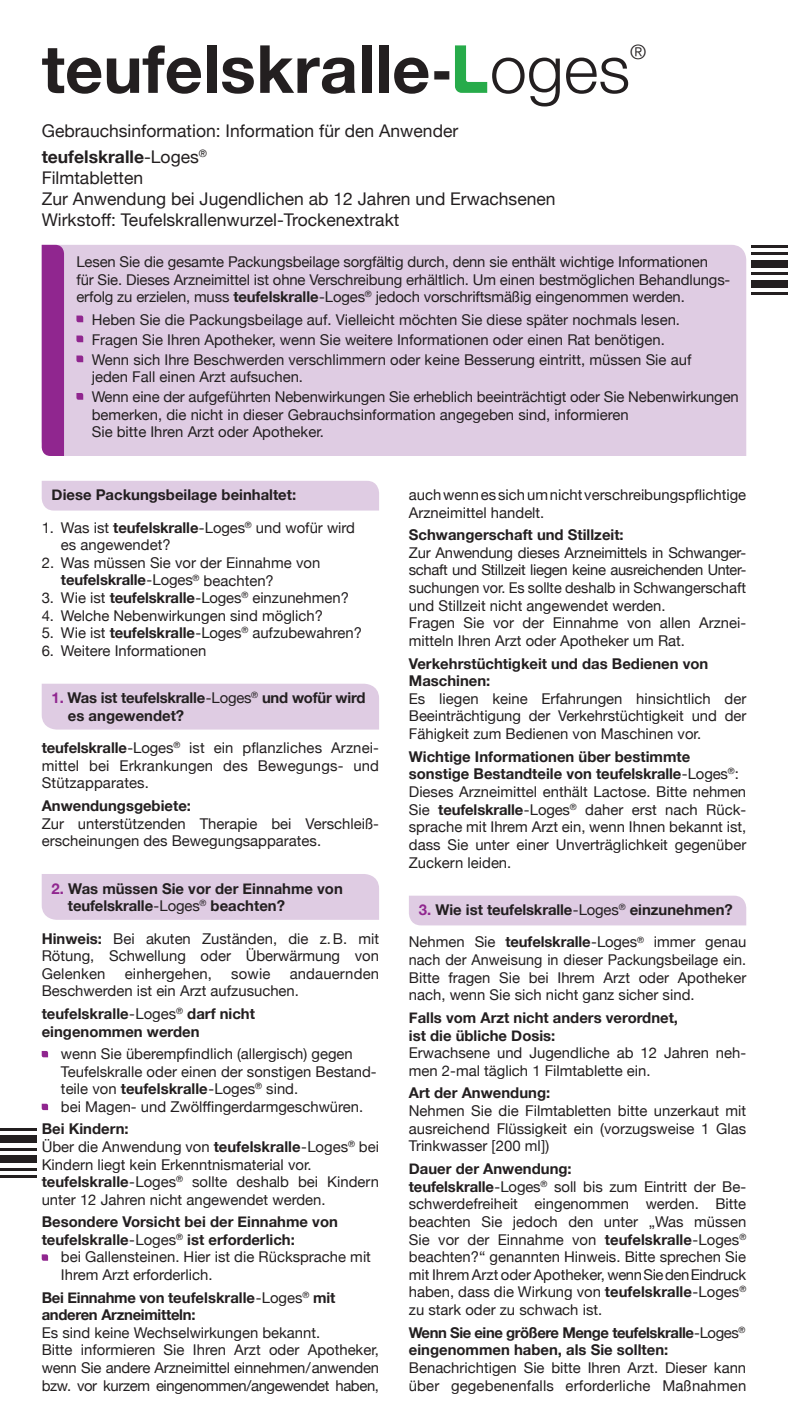
<style>
.page{position:relative;width:788px;height:1423px;background:#fff}
.page>*{position:absolute;margin:0;border:0;box-sizing:border-box;transform-origin:0 0}
.t1{font:700 66.5px "Helvetica Neue";color:#231f20}
.t2{font:300 20.12px "Helvetica Neue";color:#231f20}
.t3{font:17.5px/21px "Helvetica Neue";color:#231f20}
.t4{font:14.88px/17.7px "Helvetica Neue";color:#231f20}
.t5{font:700 14.88px/17.7px "Helvetica Neue";color:#231f20}
.t6{font:700 14.88px/17.7px "Helvetica Neue";letter-spacing:-.03em;color:#231f20}
.t7{font:700 14.88px/17.5px "Helvetica Neue";letter-spacing:-.02em;color:#231f20}
.s1{font-weight:300}
.s2{font-weight:700}
.s3{color:#90268f}
.s4{font-weight:400}
</style>
<div class="page">
<svg style="left:455px;top:45px;width:32px;height:48px"></svg>
<hr style="left:751px;top:245px;width:37px;height:3px;background:#231f20">
<hr style="left:751px;top:253px;width:37px;height:2px;background:#231f20">
<div style="left:751px;top:260px;width:37px;height:7px;background:#231f20"></div>
<hr style="left:751px;top:272px;width:37px;height:3px;background:#231f20">
<div style="left:751px;top:280px;width:37px;height:7px;background:#231f20"></div>
<hr style="left:751px;top:292px;width:37px;height:3px;background:#231f20">
<hr style="left:0;top:1175px;width:37px;height:3px;background:#231f20">
<hr style="left:0;top:1168px;width:37px;height:2px;background:#231f20">
<div style="left:0;top:1155px;width:37px;height:8px;background:#231f20"></div>
<hr style="left:0;top:1148px;width:37px;height:2px;background:#231f20">
<div style="left:0;top:1136px;width:37px;height:7px;background:#231f20"></div>
<hr style="left:0;top:1128px;width:37px;height:3px;background:#231f20">
<div style="left:64px;top:245px;width:682px;height:211px;background:#dfcce3"></div>
<div style="left:42px;top:245px;width:22px;height:211px;background:#90268f"></div>
<svg style="left:76px;top:316px;width:7px;height:6px"></svg>
<svg style="left:76px;top:335px;width:7px;height:7px"></svg>
<svg style="left:76px;top:355px;width:7px;height:7px"></svg>
<svg style="left:76px;top:393px;width:7px;height:7px"></svg>
<div style="left:42px;top:684px;width:337px;height:45px;background:#dfcce3"></div>
<div style="left:42px;top:874px;width:337px;height:46px;background:#dfcce3"></div>
<div style="left:42px;top:481px;width:337px;height:29px;background:#dfcce3"></div>
<div style="left:409px;top:896px;width:337px;height:29px;background:#dfcce3"></div>
<svg style="left:42px;top:1051px;width:6px;height:6px"></svg>
<svg style="left:42px;top:1104px;width:6px;height:6px"></svg>
<svg style="left:42px;top:1254px;width:6px;height:7px"></svg>
<h1 class="t1" style="left:42px;top:17px;width:590px">teufelskralle- <span class="s1">oges</span></h1>
<h2 class="t2" style="left:630px;top:35px;width:18px">®</h2>
<p class="t3" style="left:42px;top:119px;width:418px;line-height:25.9px">Gebrauchsinformation: Information für den Anwender <span class="s2">teufelskralle</span>-Loges<sup>®</sup></p>
<p class="t3" style="left:42px;top:168px;width:515px">Filmtabletten<br>Zur Anwendung bei Jugendlichen ab 12 Jahren und Erwachsenen<br>Wirkstoff: Teufelskrallenwurzel-Trockenextrakt</p>
<p class="t4" style="left:76px;top:254px;width:655px">Lesen Sie die gesamte Packungsbeilage sorgfältig durch, denn sie enthält wichtige Informationen<br>für Sie. Dieses Arzneimittel ist ohne Verschreibung erhältlich. Um einen bestmöglichen Behandlungs&shy;erfolg zu erzielen, muss <span class="s2">teufelskralle</span>-Loges<sup>®</sup> jedoch vorschriftsmäßig eingenommen werden.</p>
<p class="t4" style="left:92px;top:310px;width:601px;line-height:19.9px">Heben Sie die Packungsbeilage auf. Vielleicht möchten Sie diese später nochmals lesen.<br>Fragen Sie Ihren Apotheker, wenn Sie weitere Informationen oder einen Rat benötigen.<br>Wenn sich Ihre Beschwerden verschlimmern oder keine Besserung eintritt, müssen Sie auf</p>
<p class="t4" style="left:92px;top:368px;width:648px;line-height:19.9px">jeden Fall einen Arzt aufsuchen.<br>Wenn eine der aufgeführten Nebenwirkungen Sie erheblich beeinträchtigt oder Sie Nebenwirkungen</p>
<p class="t4" style="left:92px;top:407px;width:539px">bemerken, die nicht in dieser Gebrauchsinformation angegeben sind, informieren<br>Sie bitte Ihren Arzt oder Apotheker.</p>
<p class="t5" style="left:52px;top:486px;width:246px">Diese Packungsbeilage beinhaltet:</p>
<p class="t4" style="left:61px;top:519px;width:296px;text-indent:-19px">1. Was ist <span class="s2">teufelskralle</span>-Loges<sup>®</sup> und wofür wird es angewendet?</p>
<p class="t4" style="left:61px;top:555px;width:261px;text-indent:-19px">2. Was müssen Sie vor der Einnahme von <span class="s2">teufelskralle</span>-Loges<sup>®</sup> beachten?</p>
<p class="t4" style="left:42px;top:590px;width:309px">3. Wie ist <span class="s2">teufelskralle</span>-Loges<sup>®</sup> einzunehmen?</p>
<p class="t4" style="left:42px;top:607px;width:283px">4. Welche Nebenwirkungen sind möglich?</p>
<p class="t4" style="left:42px;top:625px;width:322px">5. Wie ist <span class="s2">teufelskralle</span>-Loges<sup>®</sup> aufzubewahren?</p>
<p class="t4" style="left:42px;top:642px;width:166px">6. Weitere Informationen</p>
<p class="t5" style="left:68px;top:689px;width:299px;text-indent:-16px"><span class="s3">1.</span> Was ist teufelskralle<span class="s4">-Loges</span><sup>®</sup> und wofür wird es angewendet?</p>
<p class="t4" style="left:42px;top:740px;width:339px;text-align:justify"><span class="s2">teufelskralle</span>-Loges<sup>®</sup> ist ein pflanzliches Arznei&shy;mittel bei Erkrankungen des Bewegungs- und Stützapparates.</p>
<p class="t5" style="left:42px;top:797px;width:151px">Anwendungsgebiete:</p>
<p class="t4" style="left:42px;top:815px;width:337px">Zur unterstützenden Therapie bei Verschleiß&shy;erscheinungen des Bewegungsapparates.</p>
<p class="t5" style="left:68px;top:880px;width:276px;text-indent:-16px"><span class="s3">2.</span> Was müssen Sie vor der Einnahme von teufelskralle<span class="s4">-Loges</span><sup>®</sup> beachten?</p>
<p class="t4" style="left:42px;top:930px;width:339px;text-align:justify"><span class="s2">Hinweis:</span> Bei akuten Zuständen, die z.B. mit Rötung, Schwellung oder Überwärmung von Gelenken</p>
<p class="t4" style="left:42px;top:965px;width:339px;text-indent:248px">andauernden<br>Beschwerden ist ein Arzt aufzusuchen.</p>
<p class="t5" style="left:42px;top:1005px;width:215px">teufelskralle<span class="s4">-Loges</span><sup>®</sup> darf nicht eingenommen werden</p>
<p class="t4" style="left:61px;top:1046px;width:317px">wenn Sie überempfindlich (allergisch) gegen Teufelskralle oder einen der sonstigen Bestand&shy;teile von <span class="s2">teufelskralle</span>-Loges<sup>®</sup> sind.<br>bei Magen- und Zwölffingerdarmgeschwüren.</p>
<p class="t4" style="left:42px;top:1121px;width:339px"><span class="s2">Bei Kindern:<br></span>Über die Anwendung von <span class="s2">teufelskralle</span>-Loges<sup>®</sup> bei Kindern liegt kein Erkenntnismaterial vor. <span class="s2">teufelskralle</span>-Loges<sup>®</sup> sollte deshalb bei Kindern unter 12 Jahren nicht angewendet werden.</p>
<p class="t5" style="left:42px;top:1213px;width:298px">Besondere Vorsicht bei der Einnahme von teufelskralle<span class="s4">-Loges</span><sup>®</sup> ist erforderlich:</p>
<p class="t4" style="left:61px;top:1249px;width:311px">bei Gallensteinen. Hier ist die Rücksprache mit<br>Ihrem Arzt erforderlich.</p>
<p class="t7" style="left:42px;top:1289px;width:295px">Bei Einnahme von teufelskralle<span class="s4">-Loges</span><sup>®</sup> mit anderen Arzneimitteln:</p>
<p class="t4" style="left:42px;top:1324px;width:339px">Es sind keine Wechselwirkungen bekannt.<br>Bitte informieren Sie Ihren Arzt oder Apotheker, wenn Sie andere Arzneimittel einnehmen/anwenden bzw. vor kurzem eingenommen/angewendet haben,</p>
<p class="t4" style="left:125px;top:965px;width:89px">einhergehen,</p>
<p class="t4" style="left:231px;top:965px;width:41px">sowie</p>
<p class="t4" style="left:409px;top:487px;width:339px">auch wenn es sich um nicht verschreibungspflichtige<br>Arzneimittel handelt.</p>
<p class="t5" style="left:409px;top:526px;width:216px">Schwangerschaft und Stillzeit:</p>
<p class="t4" style="left:409px;top:544px;width:339px">Zur Anwendung dieses Arzneimittels in Schwanger&shy;schaft und Stillzeit liegen keine ausreichenden Unter&shy;suchungen vor. Es sollte deshalb in Schwangerschaft und Stillzeit nicht angewendet werden.<br>Fragen Sie vor der Einnahme von allen Arznei&shy;mitteln Ihren Arzt oder Apotheker um Rat.</p>
<p class="t5" style="left:409px;top:655px;width:301px">Verkehrstüchtigkeit und das Bedienen von<br>Maschinen:</p>
<p class="t4" style="left:409px;top:690px;width:339px;text-align:justify">Es liegen keine Erfahrungen hinsichtlich der Beeinträchtigung der Verkehrstüchtigkeit und der Fähigkeit zum Bedienen von Maschinen vor.</p>
<p class="t4" style="left:409px;top:748px;width:339px"><span class="s2">Wichtige Informationen über bestimmte sonstige Bestandteile von teufelskralle</span>-Loges<sup>®</sup>:<br>Dieses Arzneimittel enthält Lactose. Bitte nehmen Sie <span class="s2">teufelskralle</span>-Loges<sup>®</sup> daher erst nach Rück&shy;sprache mit Ihrem Arzt ein, wenn Ihnen bekannt ist, dass Sie unter einer Unverträglichkeit gegenüber Zuckern leiden.</p>
<p class="t5" style="left:409px;top:894px;width:339px;line-height:32.6px;text-align:center"><span class="s3">3.</span> Wie ist teufelskralle<span class="s4">-Loges</span><sup>®</sup> einzunehmen?<br><span class="s4">Nehmen Sie</span> teufelskralle<span class="s4">-Loges</span><sup>®</sup> <span class="s4">immer genau</span></p>
<p class="t4" style="left:409px;top:952px;width:339px;text-align:justify">nach der Anweisung in dieser Packungsbeilage ein.<br>Bitte fragen Sie bei Ihrem Arzt oder Apotheker nach, wenn Sie sich nicht ganz sicher sind.</p>
<p class="t5" style="left:409px;top:1009px;width:271px">Falls vom Arzt nicht anders verordnet, ist die übliche Dosis:</p>
<p class="t4" style="left:409px;top:1045px;width:339px">Erwachsene und Jugendliche ab 12 Jahren neh&shy;men 2-mal täglich 1 Filmtablette ein.</p>
<p class="t5" style="left:409px;top:1085px;width:143px">Art der Anwendung:</p>
<p class="t4" style="left:409px;top:1103px;width:339px;text-align:justify">Nehmen Sie die Filmtabletten bitte unzerkaut mit ausreichend Flüssigkeit ein (vorzugsweise 1 Glas Trinkwasser [200 ml])</p>
<p class="t4" style="left:409px;top:1160px;width:339px"><span class="s2">Dauer der Anwendung:<br>teufelskralle</span>-Loges<sup>®</sup> soll bis zum Eintritt der Be&shy;schwerdefreiheit eingenommen werden. Bitte beachten Sie jedoch den unter „Was müssen Sie vor der Einnahme von <span class="s2">teufelskralle</span>-Loges<sup>® </sup>beachten?“ genannten Hinweis. Bitte sprechen Sie mit Ihrem Arzt oder Apotheker, wenn Sie den Eindruck haben, dass die Wirkung von <span class="s2">teufelskralle</span>-Loges<sup>® </sup>zu stark oder zu schwach ist.</p>
<p class="t6" style="left:409px;top:1324px;width:338px">Wenn Sie eine größere Menge teufelskralle<span class="s4">-Loges</span><sup>® </sup>eingenommen haben, als Sie sollten:</p>
<p class="t4" style="left:409px;top:1359px;width:339px">Benachrichtigen Sie bitte Ihren Arzt. Dieser kann über gegebenenfalls erforderliche Maßnahmen</p>
</div>
